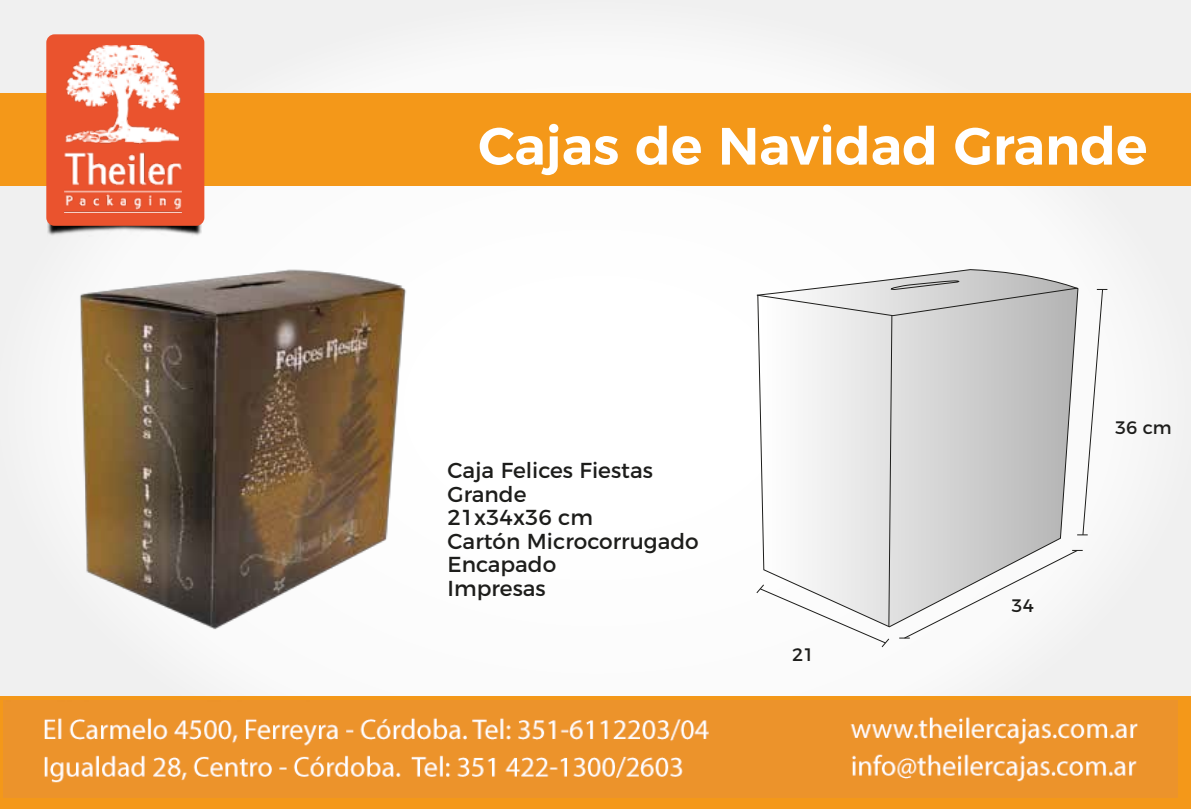
<style>
.page{position:relative;width:1191px;height:809px;background:#fbfbfb}
.page>*{position:absolute;margin:0;border:0;box-sizing:border-box;transform-origin:0 0}
.t1{font:600 52.4px "Montserrat";color:#fff}
.t2{font:21.6px/23.4px "Montserrat";color:#1d1d1b}
.t3{font:18px "Montserrat";color:#1d1d1b}
</style>
<div class="page">
<div style="left:0;top:696px;width:1191px;height:113px;background:#f49819"></div>
<div style="left:0;top:93px;width:1191px;height:93px;background:#f49819"></div>
<img style="left:48px;top:224px;width:154px;height:13px">
<div style="left:46px;top:34px;width:158px;height:192px;background:#ea532e;border-radius:8px"></div>
<img style="left:64px;top:46px;width:117px;height:167px">
<img style="left:55px;top:269px;width:351px;height:369px">
<svg style="left:883px;top:269px;width:167px;height:11px"></svg>
<svg style="left:756px;top:280px;width:351px;height:367px"></svg>
<img style="left:4px;top:700px;width:1173px;height:97px">
<h1 class="t1" style="left:478px;top:103px;width:670px">Cajas de Navidad Grande</h1>
<p class="t2" style="left:447px;top:457px;width:253px">Caja Felices Fiestas<br>Grande<br>21x34x36 cm<br>Cartón Microcorrugado<br>Encapado<br>Impresas</p>
<p class="t3" style="left:792px;top:640px;width:24px">21</p>
<p class="t3" style="left:1011px;top:590px;width:24px">34</p>
<p class="t3" style="left:1115px;top:413px;width:58px">36 cm</p>
</div>
